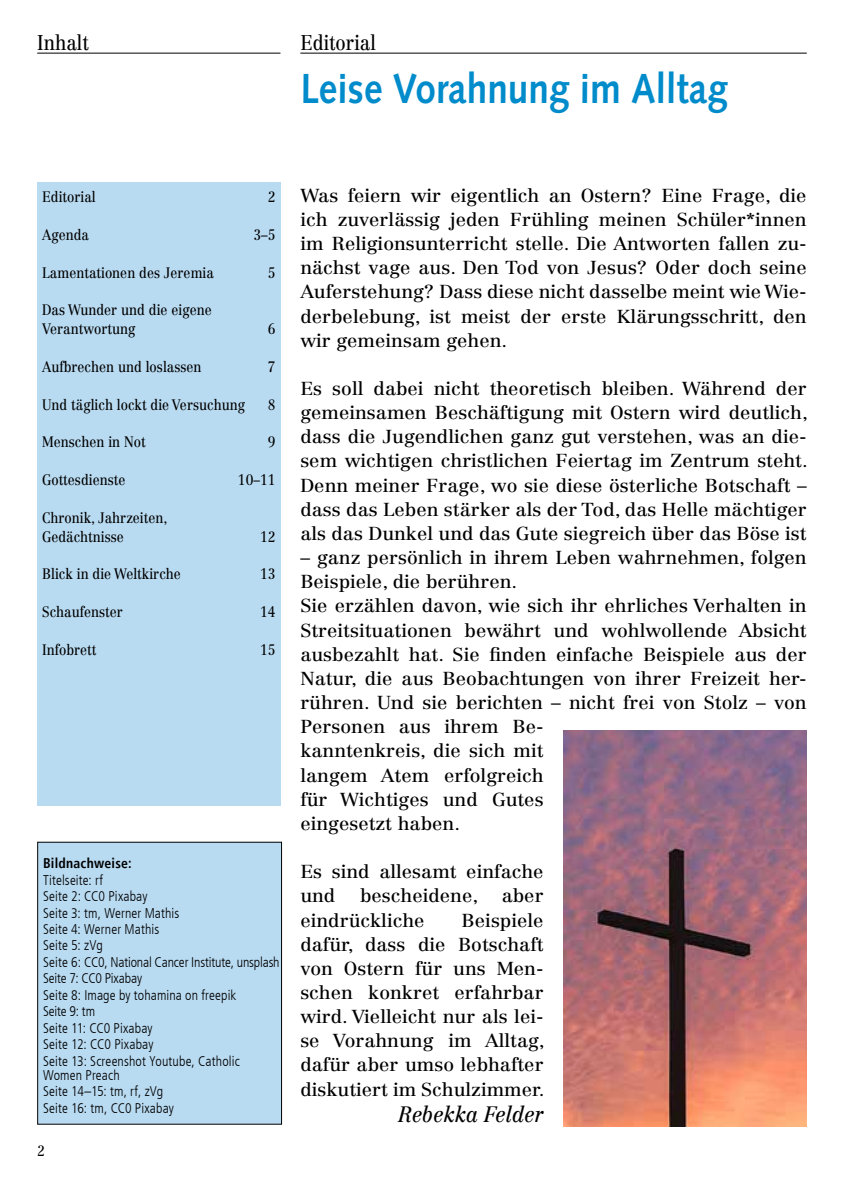
<style>
.page{position:relative;width:844px;height:1191px;background:#fff}
.page>*{position:absolute;margin:0;border:0;box-sizing:border-box;transform-origin:0 0}
.t1{font:700 42px "Syntax LT Std";color:#008bcb;scale:.88 1}
.t2{font:italic 21.88px "Centennial LT Std";color:#000;scale:.92 1}
.t3{font:21px "Centennial LT Std";color:#000;scale:.88 1}
.t4{font:18.55px/24.2px "Centennial LT Std";color:#000;text-align:justify;scale:1.05 1}
.t5{font:14.88px/18.9px "Centennial LT Std";color:#000;scale:.88 1}
.t6{font:300 condensed 14px/16.4px "Frutiger LT";letter-spacing:.005em;color:#000}
.t7{font:700 condensed 14px "Frutiger LT";letter-spacing:.015em;color:#000}
</style>
<div class="page">
<div style="left:37px;top:182px;width:243px;height:623px;background:#b9dbf2"></div>
<hr style="left:37px;top:53px;width:243px;height:1px;background:#000">
<hr style="left:300px;top:53px;width:506px;height:1px;background:#000">
<img style="left:563px;top:730px;width:243px;height:396px">
<div style="left:38px;top:842px;width:243px;height:282px;background:#b9dbf2"></div>
<div style="left:37px;top:841px;width:245px;height:283px;border:1px solid #000"></div>
<p class="t3" style="left:37px;top:30px;width:60px">Inhalt</p>
<p class="t3" style="left:300px;top:30px;width:87px">Editorial</p>
<h1 class="t1" style="left:300px;top:64px;width:487px">Leise Vorahnung im Alltag</h1>
<p class="t5" style="left:42px;top:188px;width:62px">Editorial</p>
<p class="t5" style="left:268px;top:188px;width:10px">2</p>
<p class="t5" style="left:42px;top:225px;width:55px">Agenda</p>
<p class="t5" style="left:253px;top:225px;width:27px">3–5</p>
<p class="t5" style="left:42px;top:263px;width:197px">Lamentationen des Jeremia</p>
<p class="t5" style="left:268px;top:263px;width:10px">5</p>
<p class="t5" style="left:42px;top:301px;width:194px">Das Wunder und die eigene<br>Verantwortung</p>
<p class="t5" style="left:268px;top:319px;width:10px">6</p>
<p class="t5" style="left:42px;top:357px;width:182px">Aufbrechen und loslassen</p>
<p class="t5" style="left:268px;top:357px;width:10px">7</p>
<p class="t5" style="left:42px;top:395px;width:232px">Und täglich lockt die Versuchung</p>
<p class="t5" style="left:268px;top:395px;width:10px">8</p>
<p class="t5" style="left:42px;top:433px;width:119px">Menschen in Not</p>
<p class="t5" style="left:268px;top:433px;width:10px">9</p>
<p class="t5" style="left:42px;top:470px;width:96px">Gottesdienste</p>
<p class="t5" style="left:238px;top:470px;width:44px">10–11</p>
<p class="t5" style="left:42px;top:508px;width:144px">Chronik, Jahrzeiten,<br>Gedächtnisse</p>
<p class="t5" style="left:260px;top:527px;width:19px">12</p>
<p class="t5" style="left:42px;top:565px;width:159px">Blick in die Weltkirche</p>
<p class="t5" style="left:260px;top:565px;width:19px">13</p>
<p class="t5" style="left:42px;top:602px;width:93px">Schaufenster</p>
<p class="t5" style="left:260px;top:602px;width:19px">14</p>
<p class="t5" style="left:42px;top:640px;width:63px">Infobrett</p>
<p class="t5" style="left:260px;top:640px;width:19px">15</p>
<p class="t7" style="left:43px;top:855px;width:90px">Bildnachweise:</p>
<p class="t6" style="left:43px;top:871px;width:238px">Titelseite: rf<br>Seite 2: CC0 Pixabay<br>Seite 3: tm, Werner Mathis<br>Seite 4: Werner Mathis<br>Seite 5: zVg<br>Seite 6: CC0, National Cancer Institute, unsplash<br>Seite 7: CC0 Pixabay<br>Seite 8: Image by tohamina on freepik<br>Seite 9: tm<br>Seite 11: CC0 Pixabay<br>Seite 12: CC0 Pixabay<br>Seite 13: Screenshot Youtube, Catholic</p>
<p class="t6" style="left:43px;top:1067px;width:132px">Women Preach<br>Seite 14–15: tm, rf, zVg<br>Seite 16: tm, CC0 Pixabay</p>
<p class="t5" style="left:37px;top:1141px;width:10px">2</p>
<p class="t4" style="left:300px;top:183px;width:483px">Was feiern wir eigentlich an Ostern? Eine Frage, die ich zuverlässig jeden Frühling meinen Schüler*innen im Religionsunterricht stelle. Die Antworten fallen zu&shy;nächst vage aus. Den Tod von Jesus? Oder doch seine Auferstehung? Dass diese nicht dasselbe meint wie Wie&shy;derbelebung, ist meist der erste Klärungsschritt, den wir gemeinsam gehen.</p>
<p class="t4" style="left:300px;top:376px;width:484px">Es soll dabei nicht theoretisch bleiben. Während der gemeinsamen Beschäftigung mit Ostern wird deutlich, dass die Jugendlichen ganz gut verstehen, was an die&shy;sem wichtigen christlichen Feiertag im Zentrum steht.<br>Denn meiner Frage, wo sie diese österliche Botschaft – dass das Leben stärker als der Tod, das Helle mächtiger als das Dunkel und das Gute siegreich über das Böse ist</p>
<p class="t4" style="left:300px;top:545px;width:483px;text-align:left">– ganz persönlich in ihrem Leben wahrnehmen, folgen Beispiele, die berühren.<br>Sie erzählen davon, wie sich ihr ehrliches Verhalten in Streitsituationen bewährt und wohlwollende Absicht ausbezahlt hat. Sie finden einfache Beispiele aus der Natur, die aus Beobachtungen von ihrer Freizeit her&shy;rühren. Und sie berichten – nicht frei von Stolz – von Personen aus ihrem Be-<br>kanntenkreis, die sich mit<br>langem Atem erfolgreich<br>für Wichtiges und Gutes<br>eingesetzt haben.</p>
<p class="t4" style="left:300px;top:859px;width:233px">Es sind allesamt einfache und</p>
<p class="t4" style="left:360px;top:883px;width:114px">bescheidene,</p>
<p class="t4" style="left:501px;top:883px;width:41px">aber</p>
<p class="t4" style="left:300px;top:908px;width:120px">eindrückliche</p>
<p class="t4" style="left:300px;top:908px;width:234px;text-indent:161px">Beispiele dafür, dass die Botschaft von Ostern für uns Men&shy;schen konkret erfahrbar wird. Vielleicht nur als lei&shy;se Vorahnung im Alltag, dafür aber umso lebhafter diskutiert im Schulzimmer.</p>
<p class="t2" style="left:398px;top:1101px;width:159px">Rebekka Felder</p>
</div>
